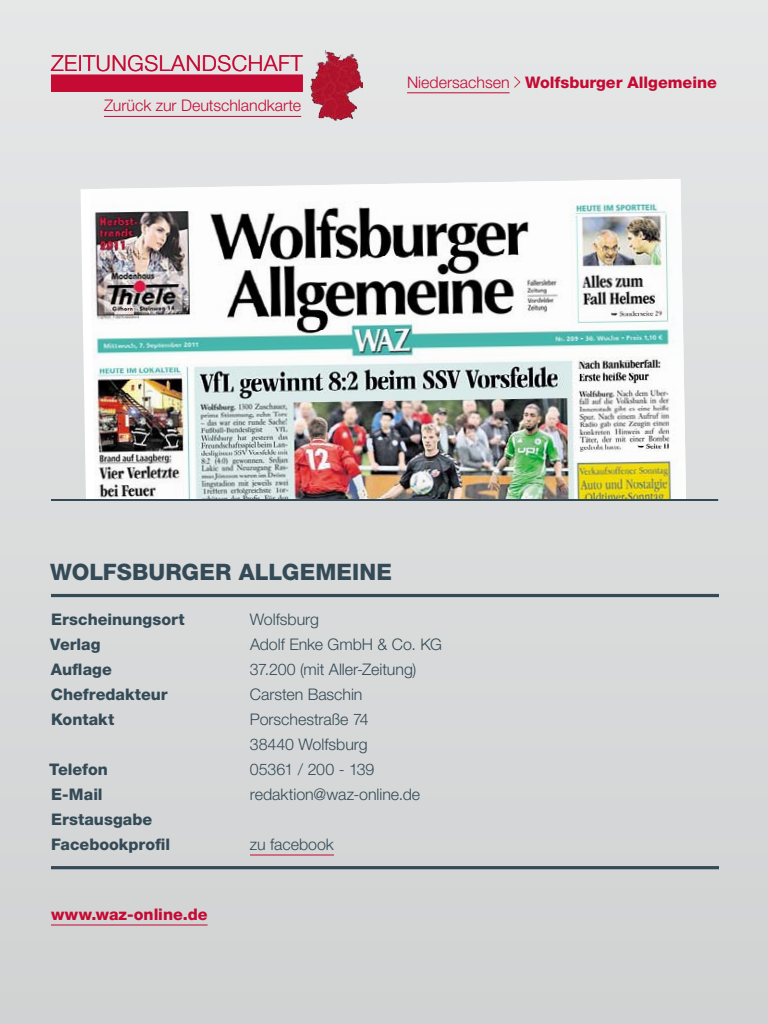
<style>
.page{position:relative;width:768px;height:1024px;background:#fff}
.page>*{position:absolute;margin:0;border:0;box-sizing:border-box;transform-origin:0 0}
.t1{font:800 22.7px "Helvetica Neue LT Std";letter-spacing:.005em;color:#344b57}
.t2{font:300 22px "Helvetica Neue LT Std";letter-spacing:.025em;color:#c50a33}
.t3{font:300 16px/25px "Helvetica Neue LT Std";letter-spacing:-.005em;color:#344b57}
.t4{font:800 16px/25px "Helvetica Neue LT Std";color:#344b57}
.t5{font:800 16px "Helvetica Neue LT Std";color:#c50a33}
.t6{font:300 16px "Helvetica Neue LT Std";color:#c50a33}
.s1{font-weight:300}
</style>
<div class="page">
<div style="left:0;top:0;width:768px;height:1024px;background:linear-gradient(to right,#dadbdb,#dadbdc)"></div>
<div style="left:51px;top:75px;width:252px;height:17px;background:#c50a33"></div>
<hr style="left:407px;top:92px;width:103px;height:1px;background:#c50a33">
<svg style="left:513px;top:75px;width:8px;height:14px"></svg>
<hr style="left:104px;top:116px;width:197px;height:1px;background:#c50a33">
<img style="left:310px;top:50px;width:53px;height:71px">
<img style="left:90px;top:179px;width:596px;height:320px">
<hr style="left:51px;top:924px;width:157px;height:2px;background:#c50a33">
<hr style="left:51px;top:594px;width:668px;height:3px;background:#344b57">
<hr style="left:51px;top:866px;width:668px;height:3px;background:#344b57">
<hr style="left:250px;top:854px;width:84px;height:2px;background:#c50a33">
<hr style="left:51px;top:499px;width:667px;height:2px;background:#344b57">
<h2 class="t2" style="left:51px;top:49px;width:253px">Zeitungslandschaft</h2>
<p class="t6" style="left:104px;top:96px;width:199px">Zurück zur Deutschlandkarte</p>
<p class="t5" style="left:407px;top:73px;width:311px"><span class="s1">Niedersachsen</span> Wolfsburger Allgemeine</p>
<h1 class="t1" style="left:50px;top:559px;width:343px">Wolfsburger Allgemeine</h1>
<p class="t4" style="left:51px;top:607px;width:135px">Erscheinungsort</p>
<p class="t3" style="left:250px;top:606px;width:71px">Wolfsburg</p>
<p class="t4" style="left:50px;top:632px;width:52px">Verlag</p>
<p class="t3" style="left:250px;top:631px;width:192px">Adolf Enke GmbH &amp; Co. KG</p>
<p class="t4" style="left:51px;top:657px;width:62px">Auflage</p>
<p class="t3" style="left:250px;top:656px;width:168px">37.200 (mit Aller-Zeitung)</p>
<p class="t4" style="left:51px;top:682px;width:167px">Chefredakteur <span class="s1">C</span></p>
<p class="t3" style="left:261px;top:681px;width:103px">arsten Baschin</p>
<p class="t4" style="left:51px;top:707px;width:65px">Kontakt</p>
<p class="t3" style="left:250px;top:706px;width:120px">Porschestraße 74<br>38440 Wolfsburg</p>
<p class="t4" style="left:49px;top:757px;width:60px">Telefon</p>
<p class="t3" style="left:250px;top:756px;width:126px">05361 / 200 - 139</p>
<p class="t4" style="left:51px;top:782px;width:53px">E-Mail</p>
<p class="t3" style="left:250px;top:781px;width:172px">redaktion@waz-online.de</p>
<p class="t4" style="left:51px;top:807px;width:121px">Erstausgabe<br>Facebookprofil</p>
<p class="t3" style="left:250px;top:831px;width:85px">zu facebook</p>
<p class="t5" style="left:51px;top:905px;width:158px">www.waz-online.de</p>
</div>
